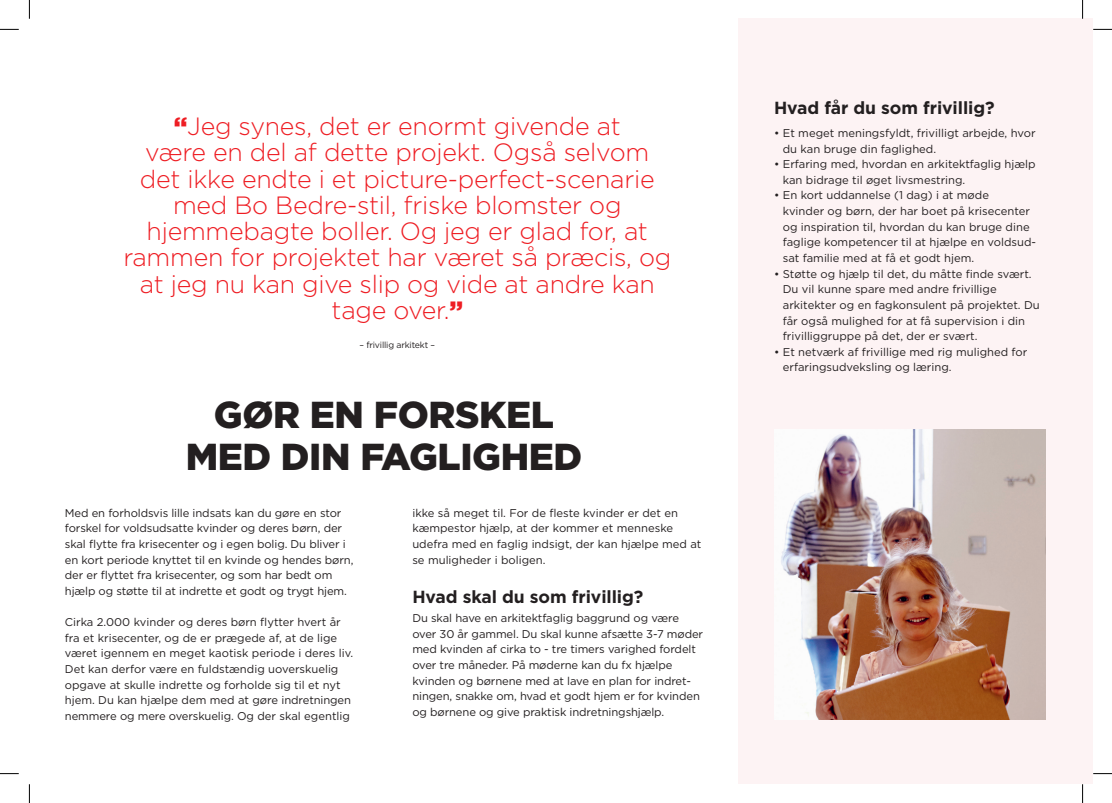
<style>
.page{position:relative;width:1112px;height:803px;background:#fff}
.page>*{position:absolute;margin:0;border:0;box-sizing:border-box;transform-origin:0 0}
.t1{font:900 37.5px/42.1px "Gotham";letter-spacing:-.01em;color:#231f20;text-align:center}
.t2{font:300 25px/26.2px "Gotham";letter-spacing:-.01em;color:#ee1d23;text-align:center}
.t3{font:700 17.5px "Gotham";letter-spacing:-.005em;color:#231f20}
.t4{font:11.25px/15.6px "Gotham";color:#231f20}
.t5{font:8.75px "Gotham";letter-spacing:-.02em;color:#231f20}
.s1{font-weight:900}
</style>
<div class="page">
<div style="left:738px;top:19px;width:354px;height:765px;background:#fdf3f4"></div>
<img style="left:781px;top:430px;width:264px;height:289px">
<svg style="left:0;top:29px;width:19px;height:1px"></svg>
<svg style="left:1092px;top:29px;width:19px;height:1px"></svg>
<svg style="left:0;top:773px;width:19px;height:1px"></svg>
<svg style="left:1092px;top:773px;width:19px;height:1px"></svg>
<svg style="left:29px;top:0;width:1px;height:19px"></svg>
<svg style="left:29px;top:784px;width:1px;height:19px"></svg>
<svg style="left:1081px;top:0;width:2px;height:19px"></svg>
<svg style="left:1082px;top:784px;width:1px;height:19px"></svg>
<p class="t2" style="left:123px;top:112px;width:549px"><span class="s1">“</span>Jeg synes, det er enormt givende at<br>være en del af dette projekt. Også selvom det ikke endte i et picture-perfect-scenarie med Bo Bedre-stil, friske blomster og hjemmebagte boller. Og jeg er glad for, at rammen for projektet har været så præcis, og at jeg nu kan give slip og vide at andre kan tage over.<span class="s1">”</span></p>
<p class="t5" style="left:359px;top:339px;width:77px">– frivillig arkitekt –</p>
<h1 class="t1" style="left:186px;top:393px;width:398px">GØR EN FORSKEL<br>MED DIN FAGLIGHED</h1>
<p class="t4" style="left:65px;top:505px;width:290px">Med en forholdsvis lille indsats kan du gøre en stor forskel for voldsudsatte kvinder og deres børn, der skal flytte fra krisecenter og i egen bolig. Du bliver i en kort periode knyttet til en kvinde og hendes børn, der er flyttet fra krisecenter, og som har bedt om hjælp og støtte til at indrette et godt og trygt hjem.</p>
<p class="t4" style="left:65px;top:614px;width:290px">Cirka 2.000 kvinder og deres børn flytter hvert år fra et krisecenter, og de er prægede af, at de lige været igennem en meget kaotisk periode i deres liv.<br>Det kan derfor være en fuldstændig uoverskuelig opgave at skulle indrette og forholde sig til et nyt hjem. Du kan hjælpe dem med at gøre indretningen nemmere og mere overskuelig. Og der skal egentlig</p>
<p class="t4" style="left:412px;top:505px;width:290px">ikke så meget til. For de fleste kvinder er det en kæmpestor hjælp, at der kommer et menneske udefra med en faglig indsigt, der kan hjælpe med at se muligheder i boligen.</p>
<h3 class="t3" style="left:412px;top:585px;width:232px">Hvad skal du som frivillig?</h3>
<p class="t4" style="left:412px;top:610px;width:292px">Du skal have en arkitektfaglig baggrund og være over 30 år gammel. Du skal kunne afsætte 3-7 møder med kvinden af cirka to - tre timers varighed fordelt over tre måneder. På møderne kan du fx hjælpe kvinden og børnene med at lave en plan for indret&shy;ningen, snakke om, hvad et godt hjem er for kvinden og børnene og give praktisk indretningshjælp.</p>
<h3 class="t3" style="left:773px;top:96px;width:222px">Hvad får du som frivillig?</h3>
<p class="t4" style="left:782px;top:125px;width:254px;text-indent:-9px">• Et meget meningsfyldt, frivilligt arbejde, hvor du kan bruge din faglighed.</p>
<p class="t4" style="left:782px;top:156px;width:254px;text-indent:-9px">• Erfaring med, hvordan en arkitektfaglig hjælp kan bidrage til øget livsmestring.</p>
<p class="t4" style="left:782px;top:187px;width:255px;text-indent:-9px">• En kort uddannelse (1 dag) i at møde<br>kvinder og børn, der har boet på krisecenter og inspiration til, hvordan du kan bruge dine faglige kompetencer til at hjælpe en voldsud&shy;sat familie med at få et godt hjem.</p>
<p class="t4" style="left:782px;top:266px;width:258px;text-indent:-9px">• Støtte og hjælp til det, du måtte finde svært.<br>Du vil kunne spare med andre frivillige arkitekter og en fagkonsulent på projektet. Du får også mulighed for at få supervision i din frivilliggruppe på det, der er svært.</p>
<p class="t4" style="left:782px;top:344px;width:246px;text-indent:-9px">• Et netværk af frivillige med rig mulighed for erfaringsudveksling og læring.</p>
</div>
